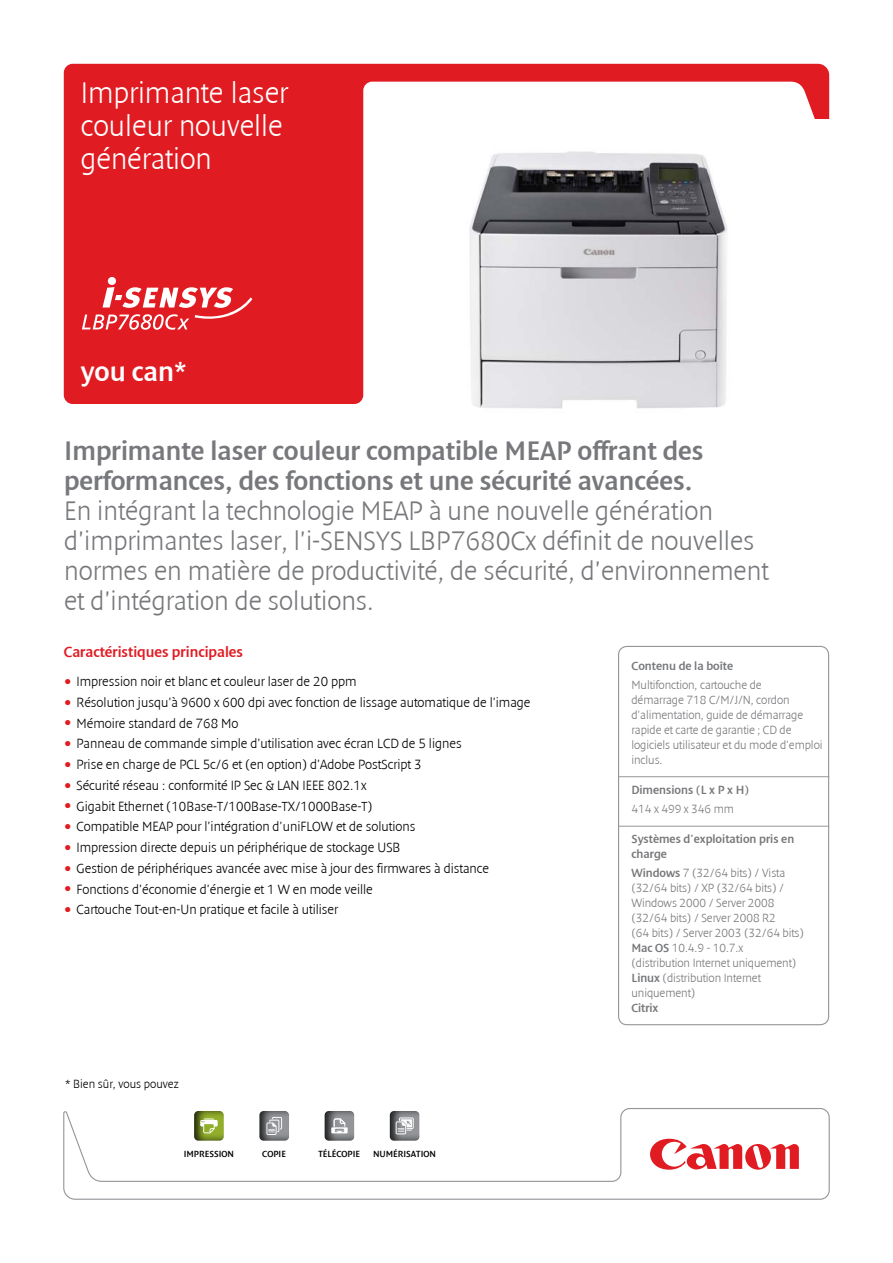
<style>
.page{position:relative;width:893px;height:1263px;background:#fff}
.page>*{position:absolute;margin:0;border:0;box-sizing:border-box;transform-origin:0 0}
.t1{font:300 30px/33px "Denda New";color:#fff}
.t2{font:27.75px "Denda New";color:#fff}
.t3{font:300 27px/30px "Denda New";color:#77787b}
.t4{font:27px/30px "Denda New";color:#77787b}
.t5{font:15px "Denda New";color:#e11b22}
.t6{font:300 13.5px "Denda New";color:#000}
.t7{font:300 12px/15px "Denda New";letter-spacing:-.005em;color:#77787b}
.t8{font:12px/15px "Denda New";color:#77787b}
.t9{font:300 12px "Denda New";color:#000}
.t10{font:9px "Denda New";color:#000}
.s1{font-size:27px;color:#e11b22}
.s2{font-weight:400}
</style>
<div class="page">
<svg style="left:64px;top:64px;width:765px;height:340px;background:#e53b41"></svg>
<svg style="left:63px;top:1108px;width:767px;height:92px"></svg>
<svg style="left:650px;top:1139px;width:149px;height:31px"></svg>
<svg style="left:82px;top:277px;width:170px;height:53px"></svg>
<div style="left:618px;top:646px;width:211px;height:379px;border:1px solid #939598;border-radius:9px"></div>
<hr style="left:619px;top:776px;width:210px;height:1px;background:#939598">
<hr style="left:619px;top:826px;width:210px;height:1px;background:#939598">
<div style="left:258px;top:1108px;width:31px;height:33px;background:#000;opacity:.8"></div>
<svg style="left:266px;top:1117px;width:16px;height:18px"></svg>
<div style="left:322px;top:1108px;width:33px;height:33px;background:#000;opacity:.8"></div>
<svg style="left:331px;top:1118px;width:17px;height:15px"></svg>
<div style="left:388px;top:1108px;width:33px;height:33px;background:#000;opacity:.8"></div>
<svg style="left:396px;top:1117px;width:18px;height:17px"></svg>
<div style="left:192px;top:1108px;width:33px;height:33px;background:#000;opacity:.8"></div>
<svg style="left:200px;top:1118px;width:18px;height:15px"></svg>
<img style="left:364px;top:119px;width:465px;height:290px">
<h1 class="t1" style="left:81px;top:76px;width:209px">Imprimante laser couleur nouvelle génération</h1>
<h2 class="t2" style="left:81px;top:357px;width:107px">you can*</h2>
<h3 class="t4" style="left:64px;top:437px;width:641px">Imprimante laser couleur compatible MEAP offrant des performances, des fonctions et une sécurité avancées.</h3>
<h3 class="t3" style="left:64px;top:497px;width:706px">En intégrant la technologie MEAP à une nouvelle génération d'imprimantes laser, l'i-SENSYS LBP7680Cx définit de nouvelles normes en matière de productivité, de sécurité, d'environnement et d'intégration de solutions.</h3>
<p class="t5" style="left:64px;top:644px;width:181px">Caractéristiques principales</p>
<p class="t6" style="left:64px;top:674px;width:294px"><span class="s1">•</span> Impression noir et blanc et couleur laser de 20 ppm</p>
<p class="t6" style="left:64px;top:695px;width:468px"><span class="s1">•</span> Résolution jusqu'à 9600 x 600 dpi avec fonction de lissage automatique de l'image</p>
<p class="t6" style="left:64px;top:716px;width:176px"><span class="s1">•</span> Mémoire standard de 768 Mo</p>
<p class="t6" style="left:64px;top:736px;width:399px"><span class="s1">•</span> Panneau de commande simple d'utilisation avec écran LCD de 5 lignes</p>
<p class="t6" style="left:64px;top:757px;width:359px"><span class="s1">•</span> Prise en charge de PCL 5c/6 et (en option) d'Adobe PostScript 3</p>
<p class="t6" style="left:64px;top:778px;width:304px"><span class="s1">•</span> Sécurité réseau : conformité IP Sec &amp; LAN IEEE 802.1x</p>
<p class="t6" style="left:64px;top:799px;width:310px"><span class="s1">•</span> Gigabit Ethernet (10Base-T/100Base-TX/1000Base-T)</p>
<p class="t6" style="left:64px;top:820px;width:353px"><span class="s1">•</span> Compatible MEAP pour l'intégration d'uniFLOW et de solutions</p>
<p class="t6" style="left:64px;top:840px;width:338px"><span class="s1">•</span> Impression directe depuis un périphérique de stockage USB</p>
<p class="t6" style="left:64px;top:861px;width:427px"><span class="s1">•</span> Gestion de périphériques avancée avec mise à jour des firmwares à distance</p>
<p class="t6" style="left:64px;top:882px;width:311px"><span class="s1">•</span> Fonctions d'économie d'énergie et 1 W en mode veille</p>
<p class="t6" style="left:64px;top:903px;width:276px"><span class="s1">•</span> Cartouche Tout-en-Un pratique et facile à utiliser</p>
<p class="t9" style="left:65px;top:1077px;width:115px">* Bien sûr, vous pouvez</p>
<p class="t10" style="left:184px;top:1149px;width:52px">IMPRESSION</p>
<p class="t10" style="left:262px;top:1149px;width:25px">COPIE</p>
<p class="t10" style="left:318px;top:1149px;width:43px">TÉLÉCOPIE</p>
<p class="t10" style="left:373px;top:1149px;width:64px">NUMÉRISATION</p>
<p class="t8" style="left:631px;top:658px;width:103px">Contenu de la boîte</p>
<p class="t7" style="left:631px;top:677px;width:193px">Multifonction, cartouche de<br>démarrage 718 C/M/J/N, cordon d'alimentation, guide de démarrage rapide et carte de garantie ; CD de logiciels utilisateur et du mode d'emploi inclus.</p>
<p class="t8" style="left:631px;top:782px;width:119px">Dimensions (L x P x H)</p>
<p class="t7" style="left:631px;top:801px;width:104px">414 x 499 x 346 mm</p>
<p class="t8" style="left:631px;top:831px;width:164px">Systèmes d'exploitation pris en charge</p>
<p class="t7" style="left:631px;top:866px;width:174px"><span class="s2">Windows</span> 7 (32/64 bits) / Vista (32/64 bits) / XP (32/64 bits) /<br>Windows 2000 / Server 2008 (32/64 bits) / Server 2008 R2<br>(64 bits) / Server 2003 (32/64 bits)<br><span class="s2">Mac OS</span> 10.4.9 - 10.7.x (distribution Internet uniquement)<br><span class="s2">Linux</span> (distribution Internet uniquement)</p>
<p class="t8" style="left:631px;top:1001px;width:28px">Citrix</p>
</div>
